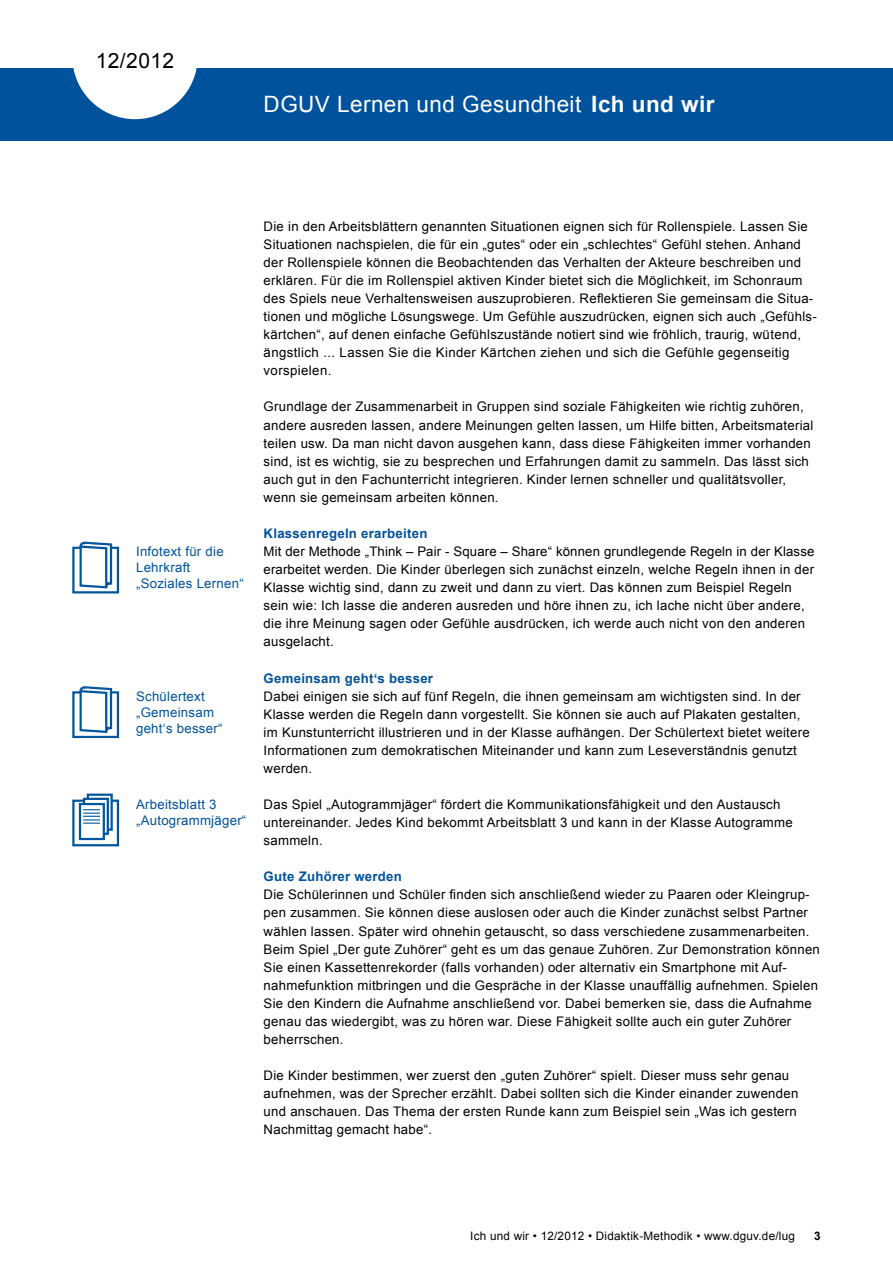
<style>
.page{position:relative;width:893px;height:1263px;background:#fff}
.page>*{position:absolute;margin:0;border:0;box-sizing:border-box;transform-origin:0 0}
.t1{font:22.5px "Arial";letter-spacing:.02em;color:#fff}
.t2{font:21px "Arial";letter-spacing:.02em;color:#000}
.t3{font:13.2px/18px "Arial";letter-spacing:.02em;color:#000}
.t4{font:13.2px/15.9px "Arial";letter-spacing:.02em;color:#00529c}
.t5{font:700 13.2px "Arial";letter-spacing:.02em;color:#00529c}
.t6{font:11.7px "Arial";letter-spacing:.02em;color:#000}
.t7{font:700 11.7px "Arial";color:#000}
.s1{font-weight:700}
</style>
<div class="page">
<div style="left:0;top:68px;width:893px;height:72px;background:#00529c"></div>
<svg style="left:73px;top:68px;width:124px;height:51px"></svg>
<div style="left:72px;top:799px;width:47px;height:47px;border:2px solid #00559c"></div>
<svg style="left:90px;top:797px;width:20px;height:5px"></svg>
<div style="left:87px;top:793px;width:26px;height:38px;border:2px solid #00559c"></div>
<svg style="left:83px;top:798px;width:26px;height:37px"></svg>
<div style="left:79px;top:803px;width:26px;height:37px;background:#fff;border:2px solid #00559c"></div>
<svg style="left:83px;top:809px;width:17px;height:15px"></svg>
<div style="left:72px;top:547px;width:47px;height:46px;border:2px solid #00559c"></div>
<svg style="left:78px;top:542px;width:36px;height:47px"></svg>
<div style="left:72px;top:691px;width:47px;height:47px;border:2px solid #00559c"></div>
<svg style="left:78px;top:686px;width:36px;height:47px"></svg>
<h2 class="t2" style="left:96px;top:47px;width:80px">12/2012</h2>
<h1 class="t1" style="left:264px;top:89px;width:452px">DGUV Lernen und Gesundheit <span class="s1">Ich und wir</span></h1>
<p class="t4" style="left:136px;top:544px;width:109px">Infotext für die<br>Lehrkraft „Soziales Lernen“</p>
<p class="t4" style="left:136px;top:688px;width:88px">Schülertext „Gemeinsam geht‘s besser“</p>
<p class="t4" style="left:136px;top:797px;width:112px">Arbeitsblatt 3 „Autogrammjäger“</p>
<p class="t3" style="left:264px;top:217px;width:555px">Die in den Arbeitsblättern genannten Situationen eignen sich für Rollenspiele. Lassen Sie Situationen nachspielen, die für ein „gutes“ oder ein „schlechtes“ Gefühl stehen. Anhand der Rollenspiele können die Beobachtenden das Verhalten der Akteure beschreiben und erklären. Für die im Rollenspiel aktiven Kinder bietet sich die Möglichkeit, im Schonraum des Spiels neue Verhaltensweisen auszuprobieren. Reflektieren Sie gemeinsam die Situa&shy;tionen und mögliche Lösungswege. Um Gefühle auszudrücken, eignen sich auch „Gefühls&shy;kärtchen“, auf denen einfache Gefühlszustände notiert sind wie fröhlich, traurig, wütend, ängstlich ... Lassen Sie die Kinder Kärtchen ziehen und sich die Gefühle gegenseitig vorspielen.</p>
<p class="t3" style="left:264px;top:398px;width:551px">Grundlage der Zusammenarbeit in Gruppen sind soziale Fähigkeiten wie richtig zuhören, andere ausreden lassen, andere Meinungen gelten lassen, um Hilfe bitten, Arbeitsmaterial teilen usw. Da man nicht davon ausgehen kann, dass diese Fähigkeiten immer vorhanden sind, ist es wichtig, sie zu besprechen und Erfahrungen damit zu sammeln. Das lässt sich auch gut in den Fachunterricht integrieren. Kinder lernen schneller und qualitätsvoller, wenn sie gemeinsam arbeiten können.</p>
<p class="t5" style="left:264px;top:524px;width:165px">Klassenregeln erarbeiten</p>
<p class="t3" style="left:264px;top:542px;width:552px">Mit der Methode „Think – Pair - Square – Share“ können grundlegende Regeln in der Klasse erarbeitet werden. Die Kinder überlegen sich zunächst einzeln, welche Regeln ihnen in der Klasse wichtig sind, dann zu zweit und dann zu viert. Das können zum Beispiel Regeln sein wie: Ich lasse die anderen ausreden und höre ihnen zu, ich lache nicht über andere, die ihre Meinung sagen oder Gefühle ausdrücken, ich werde auch nicht von den anderen ausgelacht.</p>
<p class="t5" style="left:264px;top:669px;width:171px">Gemeinsam geht‘s besser</p>
<p class="t3" style="left:264px;top:687px;width:548px">Dabei einigen sie sich auf fünf Regeln, die ihnen gemeinsam am wichtigsten sind. In der Klasse werden die Regeln dann vorgestellt. Sie können sie auch auf Plakaten gestalten, im Kunstunterricht illustrieren und in der Klasse aufhängen. Der Schülertext bietet weitere Informationen zum demokratischen Miteinander und kann zum Leseverständnis genutzt werden.</p>
<p class="t3" style="left:264px;top:795px;width:531px">Das Spiel „Autogrammjäger“ fördert die Kommunikationsfähigkeit und den Austausch untereinander. Jedes Kind bekommt Arbeitsblatt 3 und kann in der Klasse Autogramme sammeln.</p>
<p class="t5" style="left:264px;top:868px;width:140px">Gute Zuhörer werden</p>
<p class="t3" style="left:264px;top:886px;width:558px">Die Schülerinnen und Schüler finden sich anschließend wieder zu Paaren oder Kleingrup&shy;pen zusammen. Sie können diese auslosen oder auch die Kinder zunächst selbst Partner wählen lassen. Später wird ohnehin getauscht, so dass verschiedene zusammenarbeiten.<br>Beim Spiel „Der gute Zuhörer“ geht es um das genaue Zuhören. Zur Demonstration können Sie einen Kassettenrekorder (falls vorhanden) oder alternativ ein Smartphone mit Auf&shy;nahmefunktion mitbringen und die Gespräche in der Klasse unauffällig aufnehmen. Spielen Sie den Kindern die Aufnahme anschließend vor. Dabei bemerken sie, dass die Aufnahme genau das wiedergibt, was zu hören war. Diese Fähigkeit sollte auch ein guter Zuhörer beherrschen.</p>
<p class="t3" style="left:264px;top:1067px;width:536px">Die Kinder bestimmen, wer zuerst den „guten Zuhörer“ spielt. Dieser muss sehr genau aufnehmen, was der Sprecher erzählt. Dabei sollten sich die Kinder einander zuwenden und anschauen. Das Thema der ersten Runde kann zum Beispiel sein „Was ich gestern Nachmittag gemacht habe“.</p>
<p class="t6" style="left:470px;top:1228px;width:326px">Ich und wir • 12/2012 • Didaktik-Methodik • www.dguv.de/lug</p>
<p class="t7" style="left:814px;top:1228px;width:8px">3</p>
</div>
